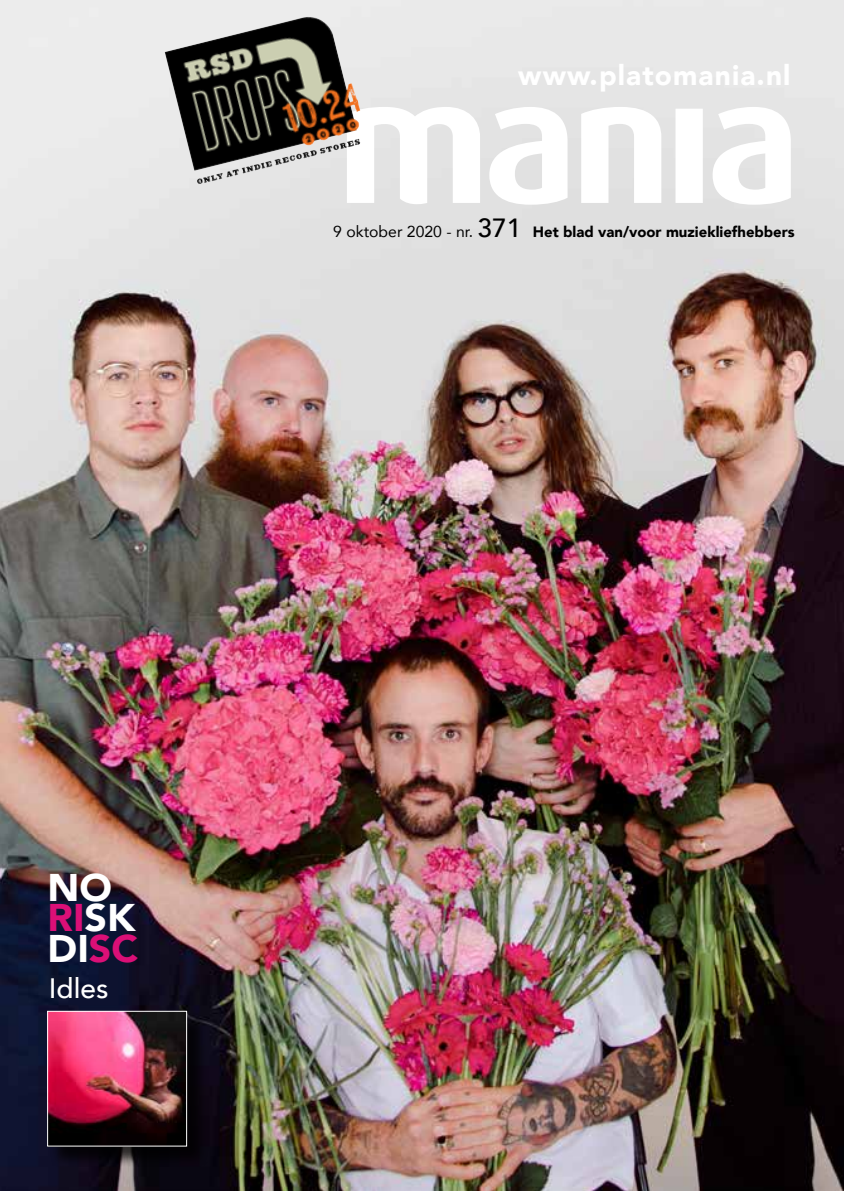
<style>
.page{position:relative;width:844px;height:1191px;background:#fff}
.page>*{position:absolute;margin:0;border:0;box-sizing:border-box;transform-origin:0 0}
.t1{font:900 38.5px/30.1px "Avenir";color:#fff}
.t2{font:900 28px "Avenir";letter-spacing:.04em;color:#fff}
.t3{font:500 28px "Avenir";color:#fff}
.t4{font:900 14.88px "Avenir";color:#000}
.s1{font-weight:400;font-size:15.75px}
.s2{font-weight:500;font-size:26.25px}
.s3{color:#db0f77}
</style>
<div class="page">
<img style="left:0;top:0;width:843px;height:1191px">
<div style="left:50px;top:1013px;width:159px;height:155px;background:#000;opacity:.75"></div>
<img style="left:49px;top:1013px;width:136px;height:131px">
<div style="left:47px;top:1011px;width:140px;height:135px;border:1px solid #fff"></div>
<svg style="left:347px;top:107px;width:443px;height:98px"></svg>
<img style="left:165px;top:17px;width:195px;height:154px">
<h2 class="t2" style="left:518px;top:51px;width:273px">www.platomania.nl</h2>
<p class="t4" style="left:333px;top:219px;width:463px"><span class="s1">9 oktober 2020 - nr.</span> <span class="s2">371</span> Het blad van/voor muziekliefhebbers</p>
<h1 class="t1" style="left:48px;top:871px;width:92px">NO<br><span class="s3">RI</span>SK<br>DI<span class="s3">SC</span></h1>
<h2 class="t3" style="left:49px;top:963px;width:61px">Idles</h2>
</div>
